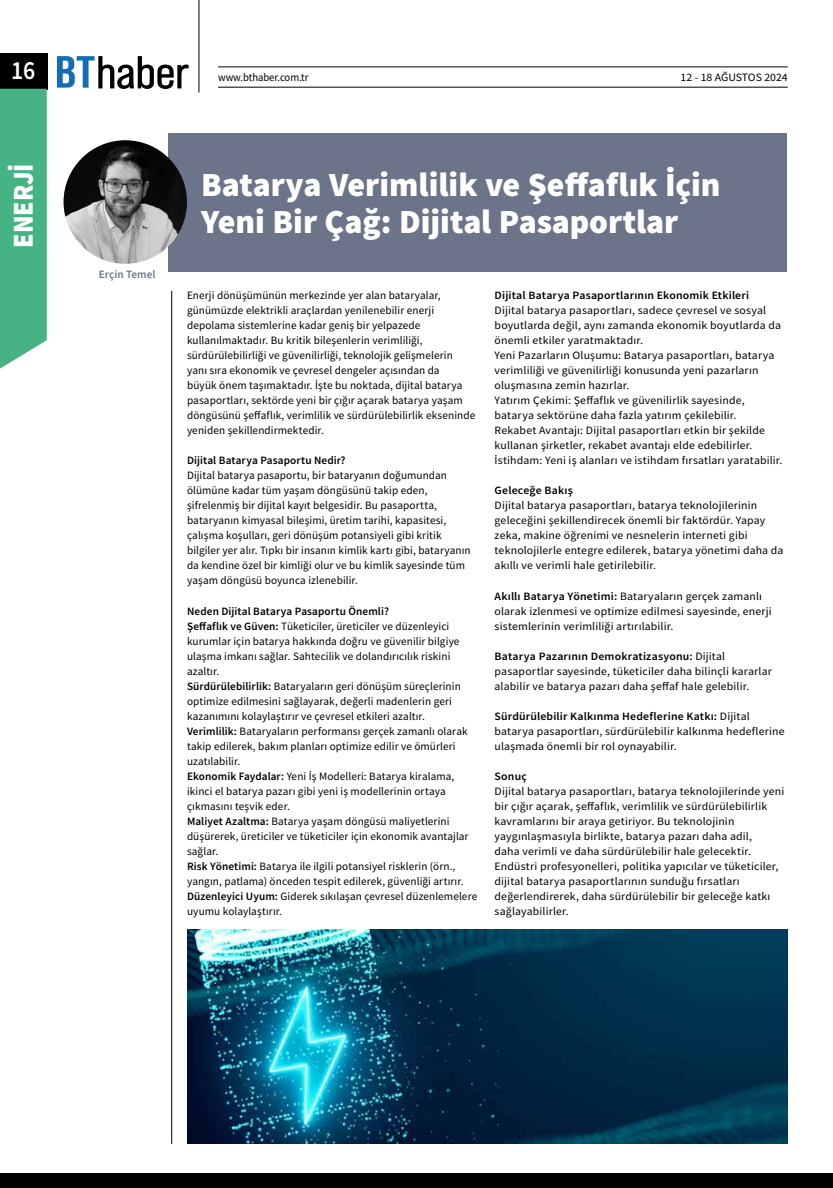
<style>
.page{position:relative;width:833px;height:1188px;background:#fff}
.page>*{position:absolute;margin:0;border:0;box-sizing:border-box;transform-origin:0 0}
.t1{font:33.75px/37.5px "Source Sans Variable";letter-spacing:.065em;color:#fff}
.t2{font:28.88px "Source Sans Variable";letter-spacing:.04em;color:#fff;scale:.9 1}
.t3{font:26.25px "Source Sans Variable";color:#fff;scale:.9 1}
.t4{font:11.25px/15px "Source Sans Variable";letter-spacing:.03em;color:#000}
.t5{font:11.25px/15px "Source Sans Variable";letter-spacing:.03em;color:#000;scale:1.05 1}
.t6{font:11.25px "Source Sans Variable";letter-spacing:.03em;color:#000;scale:.95 1}
.t7{font:11.25px "Source Sans Variable";letter-spacing:.01em;color:#000;scale:1.05 1}
.t8{font:11.25px "Source Sans Variable";letter-spacing:.035em;color:#6c748a}
</style>
<div class="page">
<div style="left:0;top:52px;width:48px;height:37px;background:#000"></div>
<svg style="left:0;top:89px;width:47px;height:279px;background:#4eb789"></svg>
<hr style="left:199px;top:0;width:1px;height:92px;background:#000">
<svg style="left:57px;top:56px;width:131px;height:33px"></svg>
<hr style="left:218px;top:87px;width:569px;height:1px;background:#000">
<hr style="left:218px;top:67px;width:569px;height:1px;background:#000">
<div style="left:0;top:1173px;width:833px;height:14px;background:#000"></div>
<div style="left:168px;top:133px;width:618px;height:138px;background:#6c748a"></div>
<img style="left:64px;top:140px;width:123px;height:124px;border-radius:62px">
<hr style="left:171px;top:291px;width:1px;height:852px;background:#000">
<img style="left:187px;top:929px;width:601px;height:214px">
<hr style="left:832px;top:1010px;width:1px;height:177px;background:#000">
<h3 class="t3" style="left:11px;top:54px;width:27px">16</h3>
<p class="t6" style="left:218px;top:70px;width:96px">www.bthaber.com.tr</p>
<p class="t7" style="left:680px;top:70px;width:103px">12 - 18 AĞUSTOS 2024</p>
<h2 class="t2" style="left:6px;top:247px;width:93px;rotate:-90deg">ENERJİ</h2>
<p class="t8" style="left:99px;top:267px;width:58px">Erçin Temel</p>
<h1 class="t1" style="left:201px;top:166px;width:519px">Batarya Verimlilik ve Şeffaflık İçin<br>Yeni Bir Çağ: Dijital Pasaportlar</h1>
<p class="t4" style="left:187px;top:288px;width:290px">Enerji dönüşümünün merkezinde yer alan bataryalar, günümüzde elektrikli araçlardan yenilenebilir enerji depolama sistemlerine kadar geniş bir yelpazede kullanılmaktadır. Bu kritik bileşenlerin verimliliği, sürdürülebilirliği ve güvenilirliği, teknolojik gelişmelerin yanı sıra ekonomik ve çevresel dengeler açısından da<br>büyük önem taşımaktadır. İşte bu noktada, dijital batarya pasaportları, sektörde yeni bir çığır açarak batarya yaşam döngüsünü şeffaflık, verimlilik ve sürdürülebilirlik ekseninde yeniden şekillendirmektedir.</p>
<p class="t4" style="left:187px;top:453px;width:285px">Dijital Batarya Pasaportu Nedir?<br>Dijital batarya pasaportu, bir bataryanın doğumundan ölümüne kadar tüm yaşam döngüsünü takip eden, şifrelenmiş bir dijital kayıt belgesidir. Bu pasaportta, bataryanın kimyasal bileşimi, üretim tarihi, kapasitesi, çalışma koşulları, geri dönüşüm potansiyeli gibi kritik bilgiler yer alır. Tıpkı bir insanın kimlik kartı gibi, bataryanın da kendine özel bir kimliği olur ve bu kimlik sayesinde tüm yaşam döngüsü boyunca izlenebilir.</p>
<p class="t4" style="left:187px;top:603px;width:291px">Neden Dijital Batarya Pasaportu Önemli?<br>Şeffaflık ve Güven: Tüketiciler, üreticiler ve düzenleyici kurumlar için batarya hakkında doğru ve güvenilir bilgiye ulaşma imkanı sağlar. Sahtecilik ve dolandırıcılık riskini azaltır.<br>Sürdürülebilirlik: Bataryaların geri dönüşüm süreçlerinin optimize edilmesini sağlayarak, değerli madenlerin geri kazanımını kolaylaştırır ve çevresel etkileri azaltır.<br>Verimlilik: Bataryaların performansı gerçek zamanlı olarak takip edilerek, bakım planları optimize edilir ve ömürleri uzatılabilir.<br>Ekonomik Faydalar: Yeni İş Modelleri: Batarya kiralama, ikinci el batarya pazarı gibi yeni iş modellerinin ortaya çıkmasını teşvik eder.<br>Maliyet Azaltma: Batarya yaşam döngüsü maliyetlerini düşürerek, üreticiler ve tüketiciler için ekonomik avantajlar sağlar.<br>Risk Yönetimi: Batarya ile ilgili potansiyel risklerin (örn., yangın, patlama) önceden tespit edilerek, güvenliği artırır.<br>Düzenleyici Uyum: Giderek sıkılaşan çevresel düzenlemelere uyumu kolaylaştırır.</p>
<p class="t5" style="left:494px;top:288px;width:275px">Dijital Batarya Pasaportlarının Ekonomik Etkileri<br>Dijital batarya pasaportları, sadece çevresel ve sosyal boyutlarda değil, aynı zamanda ekonomik boyutlarda da önemli etkiler yaratmaktadır.<br>Yeni Pazarların Oluşumu: Batarya pasaportları, batarya verimliliği ve güvenilirliği konusunda yeni pazarların oluşmasına zemin hazırlar.<br>Yatırım Çekimi: Şeffaflık ve güvenilirlik sayesinde, batarya sektörüne daha fazla yatırım çekilebilir.<br>Rekabet Avantajı: Dijital pasaportları etkin bir şekilde kullanan şirketler, rekabet avantajı elde edebilirler.<br>İstihdam: Yeni iş alanları ve istihdam fırsatları yaratabilir.</p>
<p class="t5" style="left:494px;top:483px;width:276px">Geleceğe Bakış<br>Dijital batarya pasaportları, batarya teknolojilerinin geleceğini şekillendirecek önemli bir faktördür. Yapay zeka, makine öğrenimi ve nesnelerin interneti gibi teknolojilerle entegre edilerek, batarya yönetimi daha da akıllı ve verimli hale getirilebilir.</p>
<p class="t5" style="left:494px;top:588px;width:265px">Akıllı Batarya Yönetimi: Bataryaların gerçek zamanlı olarak izlenmesi ve optimize edilmesi sayesinde, enerji sistemlerinin verimliliği artırılabilir.</p>
<p class="t5" style="left:494px;top:648px;width:265px">Batarya Pazarının Demokratizasyonu: Dijital pasaportlar sayesinde, tüketiciler daha bilinçli kararlar alabilir ve batarya pazarı daha şeffaf hale gelebilir.</p>
<p class="t5" style="left:494px;top:708px;width:277px">Sürdürülebilir Kalkınma Hedeflerine Katkı: Dijital batarya pasaportları, sürdürülebilir kalkınma hedeflerine ulaşmada önemli bir rol oynayabilir.</p>
<p class="t5" style="left:494px;top:768px;width:277px">Sonuç<br>Dijital batarya pasaportları, batarya teknolojilerinde yeni bir çığır açarak, şeffaflık, verimlilik ve sürdürülebilirlik kavramlarını bir araya getiriyor. Bu teknolojinin yaygınlaşmasıyla birlikte, batarya pazarı daha adil,<br>daha verimli ve daha sürdürülebilir hale gelecektir.<br>Endüstri profesyonelleri, politika yapıcılar ve tüketiciler, dijital batarya pasaportlarının sunduğu fırsatları değerlendirerek, daha sürdürülebilir bir geleceğe katkı sağlayabilirler.</p>
</div>
